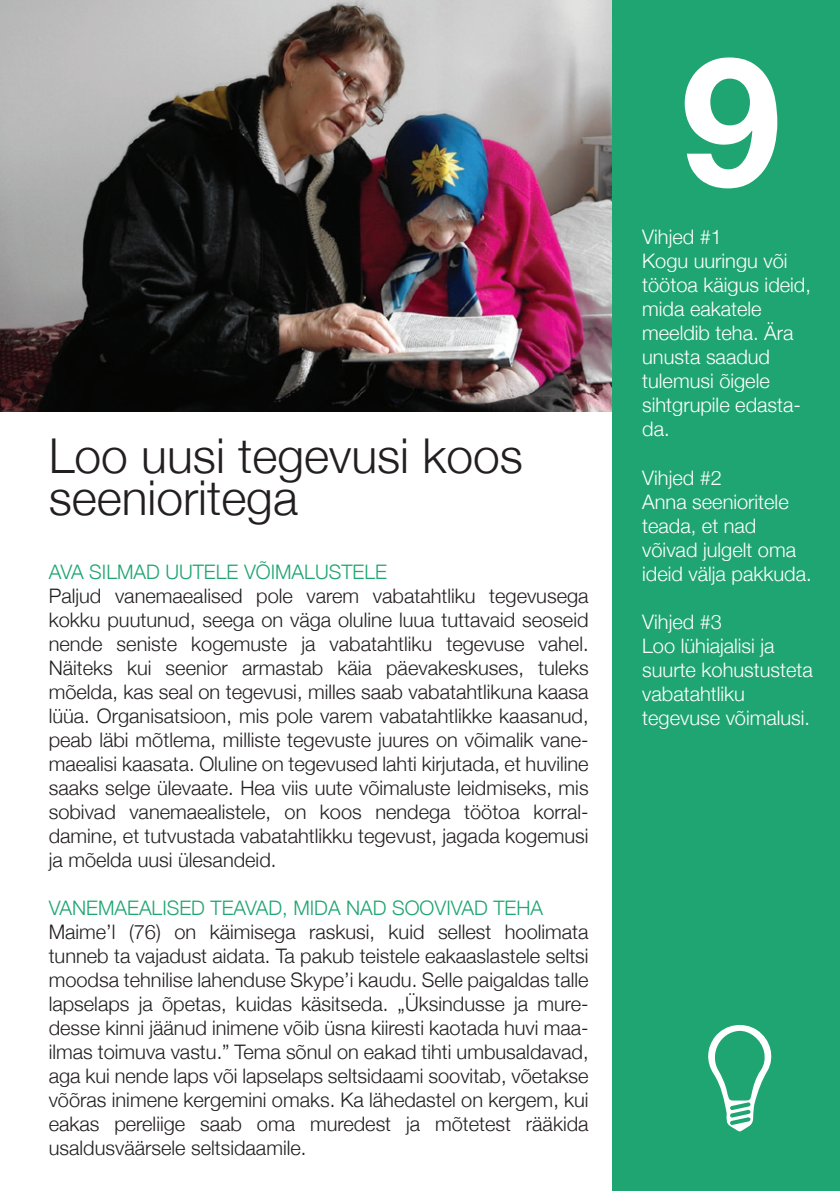
<style>
.page{position:relative;width:840px;height:1191px;background:#fff}
.page>*{position:absolute;margin:0;border:0;box-sizing:border-box;transform-origin:0 0}
.t1{font:700 180px "Helvetica Neue";color:#fff}
.t2{font:300 48px/42px "Helvetica Neue";color:#231f20}
.t3{font:300 20px/24px "Helvetica Neue";color:#231f20;text-align:justify}
.t4{font:300 20px/24px "Helvetica Neue";color:#fff}
.t5{font:300 20px "Helvetica Neue";color:#1fa572}
</style>
<div class="page">
<img style="left:0;top:0;width:612px;height:411px">
<div style="left:612px;top:0;width:227px;height:1191px;background:#1fa572"></div>
<svg style="left:708px;top:1025px;width:64px;height:107px"></svg>
<h2 class="t2" style="left:49px;top:431px;width:475px">Loo uusi tegevusi koos seenioritega</h2>
<p class="t5" style="left:49px;top:556px;width:339px">AVA SILMAD UUTELE VÕIMALUSTELE</p>
<p class="t3" style="left:49px;top:582px;width:541px">Paljud vanemaealised pole varem vabatahtliku tegevusega kokku puutunud, seega on väga oluline luua tuttavaid seoseid nende seniste kogemuste ja vabatahtliku tegevuse vahel.<br>Näiteks kui seenior armastab käia päevakeskuses, tuleks mõelda, kas seal on tegevusi, milles saab vabatahtlikuna kaasa lüüa. Organisatsioon, mis pole varem vabatahtlikke kaasanud, peab läbi mõtlema, milliste tegevuste juures on võimalik vane&shy;maealisi kaasata. Oluline on tegevused lahti kirjutada, et huviline saaks selge ülevaate. Hea viis uute võimaluste leidmiseks, mis sobivad vanemaealistele, on koos nendega töötoa korral&shy;damine, et tutvustada vabatahtlikku tegevust, jagada kogemusi ja mõelda uusi ülesandeid.</p>
<p class="t5" style="left:49px;top:892px;width:495px">VANEMAEALISED TEAVAD, MIDA NAD SOOVIVAD TEHA</p>
<p class="t3" style="left:49px;top:918px;width:541px">Maime’l (76) on käimisega raskusi, kuid sellest hoolimata tunneb ta vajadust aidata. Ta pakub teistele eakaaslastele seltsi moodsa tehnilise lahenduse Skypeʼi kaudu. Selle paigaldas talle lapselaps ja õpetas, kuidas käsitseda. „Üksindusse ja mure&shy;desse kinni jäänud inimene võib üsna kiiresti kaotada huvi maa&shy;ilmas toimuva vastu.” Tema sõnul on eakad tihti umbusaldavad, aga kui nende laps või lapselaps seltsidaami soovitab, võetakse võõras inimene kergemini omaks. Ka lähedastel on kergem, kui eakas pereliige saab oma muredest ja mõtetest rääkida usaldusväärsele seltsidaamile.</p>
<h1 class="t1" style="left:680px;top:-19px;width:102px">9</h1>
<p class="t4" style="left:642px;top:224px;width:170px">Vihjed #1<br>Kogu uuringu või töötoa käigus ideid, mida eakatele meeldib teha. Ära unusta saadud tulemusi õigele sihtgrupile edasta&shy;da.</p>
<p class="t4" style="left:642px;top:464px;width:171px">Vihjed #2<br>Anna seenioritele teada, et nad võivad julgelt oma ideid välja pakkuda.</p>
<p class="t4" style="left:642px;top:608px;width:172px">Vihjed #3<br>Loo lühiajalisi ja suurte kohustusteta vabatahtliku tegevuse võimalusi.</p>
</div>
